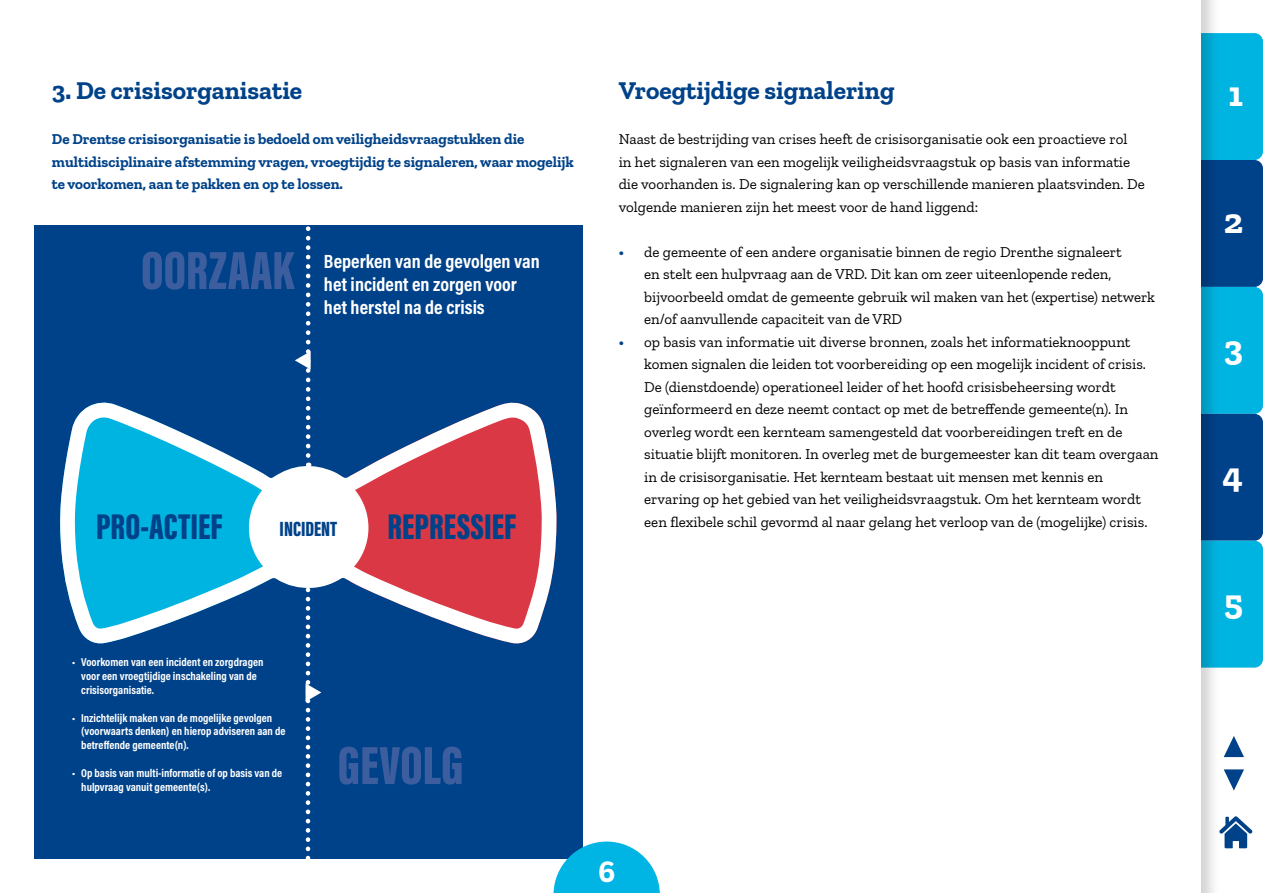
<style>
.page{position:relative;width:1263px;height:893px;background:#fff}
.page>*{position:absolute;margin:0;border:0;box-sizing:border-box;transform-origin:0 0}
.t1{font:55.35px "Acumin Variable Concept";color:#3d5e9e}
.t2{font:36.9px "Acumin Variable Concept";color:#004289}
.t3{font:700 36px "Zilla Slab";color:#fff}
.t4{font:700 31.5px "Zilla Slab";color:#fff}
.t5{font:700 25.5px "Zilla Slab";color:#004289}
.t6{font:21.15px "Acumin Variable Concept";color:#004289}
.t7{font:19.35px/23.2px "Acumin Variable Concept";color:#fff}
.t8{font:15px/22.5px "Zilla Slab";color:#000}
.t9{font:700 15px/22.5px "Zilla Slab";color:#004289}
.t10{font:11.55px/13.8px "Acumin Variable Concept";color:#fff}
.s1{font-weight:700;color:#004289}
</style>
<div class="page">
<div style="left:34px;top:225px;width:549px;height:634px;background:#004289"></div>
<svg style="left:60px;top:402px;width:497px;height:244px"></svg>
<div style="left:249px;top:468px;width:119px;height:119px;border:14px solid #fff;border-radius:50%"></div>
<svg style="left:295px;top:226px;width:16px;height:230px"></svg>
<svg style="left:306px;top:583px;width:15px;height:275px"></svg>
<svg style="left:553px;top:842px;width:107px;height:51px"></svg>
<div style="left:1186px;top:0;width:77px;height:893px;background:#000;opacity:.18"></div>
<h3 class="t5" style="left:52px;top:76px;width:252px">3. De crisisorganisatie</h3>
<p class="t9" style="left:52px;top:128px;width:523px">De Drentse crisisorganisatie is bedoeld om veiligheidsvraagstukken die multidisciplinaire afstemming vragen, vroegtijdig te signaleren, waar mogelijk te voorkomen, aan te pakken en op te lossen.</p>
<h1 class="t1" style="left:141px;top:232px;width:155px">OORZAAK</h1>
<p class="t7" style="left:324px;top:249px;width:217px">Beperken van de gevolgen van het incident en zorgen voor het herstel na de crisis</p>
<h2 class="t2" style="left:96px;top:501px;width:128px">PRO-ACTIEF</h2>
<h3 class="t6" style="left:280px;top:514px;width:59px">INCIDENT</h3>
<h2 class="t2" style="left:387px;top:501px;width:130px">REPRESSIEF</h2>
<h3 class="t5" style="left:619px;top:76px;width:277px">Vroegtijdige signalering</h3>
<p class="t8" style="left:619px;top:128px;width:527px">Naast de bestrijding van crises heeft de crisisorganisatie ook een proactieve rol<br>in het signaleren van een mogelijk veiligheidsvraagstuk op basis van informatie die voorhanden is. De signalering kan op verschillende manieren plaatsvinden. De volgende manieren zijn het meest voor de hand liggend:</p>
<p class="t8" style="left:644px;top:240px;width:512px;text-indent:-26px"><span class="s1">•</span> de gemeente of een andere organisatie binnen de regio Drenthe signaleert<br>en stelt een hulpvraag aan de VRD. Dit kan om zeer uiteenlopende reden, bijvoorbeeld omdat de gemeente gebruik wil maken van het (expertise) netwerk en/of aanvullende capaciteit van de VRD</p>
<p class="t8" style="left:644px;top:330px;width:516px;text-indent:-26px"><span class="s1">•</span> op basis van informatie uit diverse bronnen, zoals het informatieknooppunt komen signalen die leiden tot voorbereiding op een mogelijk incident of crisis.<br>De (dienstdoende) operationeel leider of het hoofd crisisbeheersing wordt geïnformeerd en deze neemt contact op met de betreffende gemeente(n). In overleg wordt een kernteam samengesteld dat voorbereidingen treft en de situatie blijft monitoren. In overleg met de burgemeester kan dit team overgaan in de crisisorganisatie. Het kernteam bestaat uit mensen met kennis en ervaring op het gebied van het veiligheidsvraagstuk. Om het kernteam wordt een flexibele schil gevormd al naar gelang het verloop van de (mogelijke) crisis.</p>
<p class="t10" style="left:81px;top:655px;width:184px;text-indent:-9px">• Voorkomen van een incident en zorgdragen voor een vroegtijdige inschakeling van de crisisorganisatie.</p>
<p class="t10" style="left:81px;top:710px;width:206px;text-indent:-9px">• Inzichtelijk maken van de mogelijke gevolgen (voorwaarts denken) en hierop adviseren aan de betreffende gemeente(n).</p>
<p class="t10" style="left:81px;top:765px;width:203px;text-indent:-9px">• Op basis van multi-informatie of op basis van de hulpvraag vanuit gemeente(s).</p>
<h1 class="t1" style="left:338px;top:727px;width:127px">GEVOLG</h1>
<h3 class="t4" style="left:598px;top:853px;width:18px">6</h3>
<h3 class="t3" style="left:1228px;top:74px;width:16px">1</h3>
<h3 class="t3" style="left:1224px;top:200px;width:21px">2</h3>
<h3 class="t3" style="left:1224px;top:327px;width:21px">3</h3>
<h3 class="t3" style="left:1222px;top:454px;width:22px">4</h3>
<h3 class="t3" style="left:1224px;top:581px;width:20px">5</h3>
</div>
